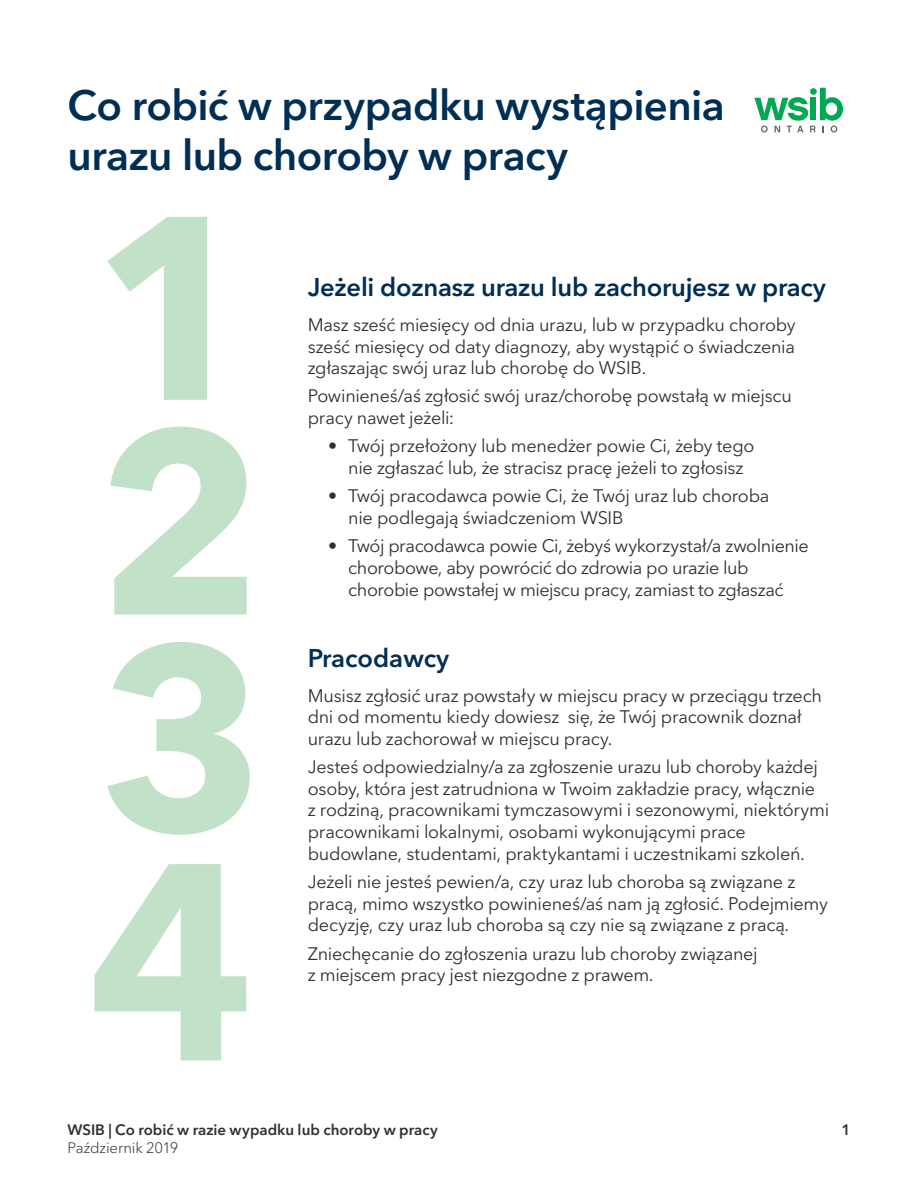
<style>
.page{position:relative;width:918px;height:1188px;background:#fff}
.page>*{position:absolute;margin:0;border:0;box-sizing:border-box;transform-origin:0 0}
.t1{font:600 42px/50.4px "Avenir Next LT Pro";letter-spacing:-.015em;color:#002e54}
.H2{font:600 25.5px "Avenir Next LT Pro";letter-spacing:-.01em;color:#002e54}
.BODY{font:18px/21.6px "Avenir Next LT Pro";letter-spacing:-.015em;color:#312f30}
.t2{font:600 15px "Avenir Next LT Pro";color:#312f30}
.t3{font:300 15px "Avenir Next LT Pro";letter-spacing:-.01em;color:#312f30}
</style>
<div class="page">
<svg style="left:754px;top:88px;width:89px;height:45px"></svg>
<svg style="left:107px;top:217px;width:100px;height:183px"></svg>
<svg style="left:110px;top:427px;width:137px;height:188px"></svg>
<svg style="left:107px;top:642px;width:143px;height:193px"></svg>
<svg style="left:95px;top:864px;width:151px;height:196px"></svg>
<h1 class="t1" style="left:68px;top:80px;width:659px">Co robić w przypadku wystąpienia urazu lub choroby w pracy</h1>
<h2 class="H2" style="left:308px;top:271px;width:520px">Jeżeli doznasz urazu lub zachorujesz w pracy</h2>
<p class="BODY" style="left:308px;top:314px;width:489px;text-align:justify">Masz sześć miesięcy od dnia urazu, lub w przypadku choroby sześć miesięcy od daty diagnozy, aby wystąpić o świadczenia zgłaszając swój uraz lub chorobę do WSIB.</p>
<p class="BODY" style="left:308px;top:385px;width:486px">Powinieneś/aś zgłosić swój uraz/chorobę powstałą w miejscu pracy nawet jeżeli:</p>
<p class="BODY" style="left:328px;top:435px;width:428px;text-align:center">• Twój przełożony lub menedżer powie Ci, żeby tego nie zgłaszać lub, że stracisz pracę jeżeli to zgłosisz</p>
<p class="BODY" style="left:348px;top:485px;width:423px;text-indent:-20px">• Twój pracodawca powie Ci, że Twój uraz lub choroba nie podlegają świadczeniom WSIB</p>
<p class="BODY" style="left:348px;top:535px;width:462px;text-indent:-20px">• Twój pracodawca powie Ci, żebyś wykorzystał/a zwolnienie chorobowe, aby powrócić do zdrowia po urazie lub chorobie powstałej w miejscu pracy, zamiast to zgłaszać</p>
<h3 class="H2" style="left:308px;top:642px;width:143px">Pracodawcy</h3>
<p class="BODY" style="left:308px;top:685px;width:516px">Musisz zgłosić uraz powstały w miejscu pracy w przeciągu trzech dni od momentu kiedy dowiesz się, że Twój pracownik doznał urazu lub zachorował w miejscu pracy.</p>
<p class="BODY" style="left:308px;top:756px;width:523px">Jesteś odpowiedzialny/a za zgłoszenie urazu lub choroby każdej osoby, która jest zatrudniona w Twoim zakładzie pracy, włącznie<br>z rodziną, pracownikami tymczasowymi i sezonowymi, niektórymi pracownikami lokalnymi, osobami wykonującymi prace budowlane, studentami, praktykantami i uczestnikami szkoleń.</p>
<p class="BODY" style="left:308px;top:871px;width:521px">Jeżeli nie jesteś pewien/a, czy uraz lub choroba są związane z pracą, mimo wszystko powinieneś/aś nam ją zgłosić. Podejmiemy decyzję, czy uraz lub choroba są czy nie są związane z pracą.</p>
<p class="BODY" style="left:308px;top:943px;width:451px">Zniechęcanie do zgłoszenia urazu lub choroby związanej z miejscem pracy jest niezgodne z prawem.</p>
<p class="t2" style="left:68px;top:1120px;width:372px">WSIB | Co robić w razie wypadku lub choroby w pracy</p>
<p class="t2" style="left:842px;top:1120px;width:11px">1</p>
<p class="t3" style="left:68px;top:1138px;width:113px">Październik 2019</p>
</div>
